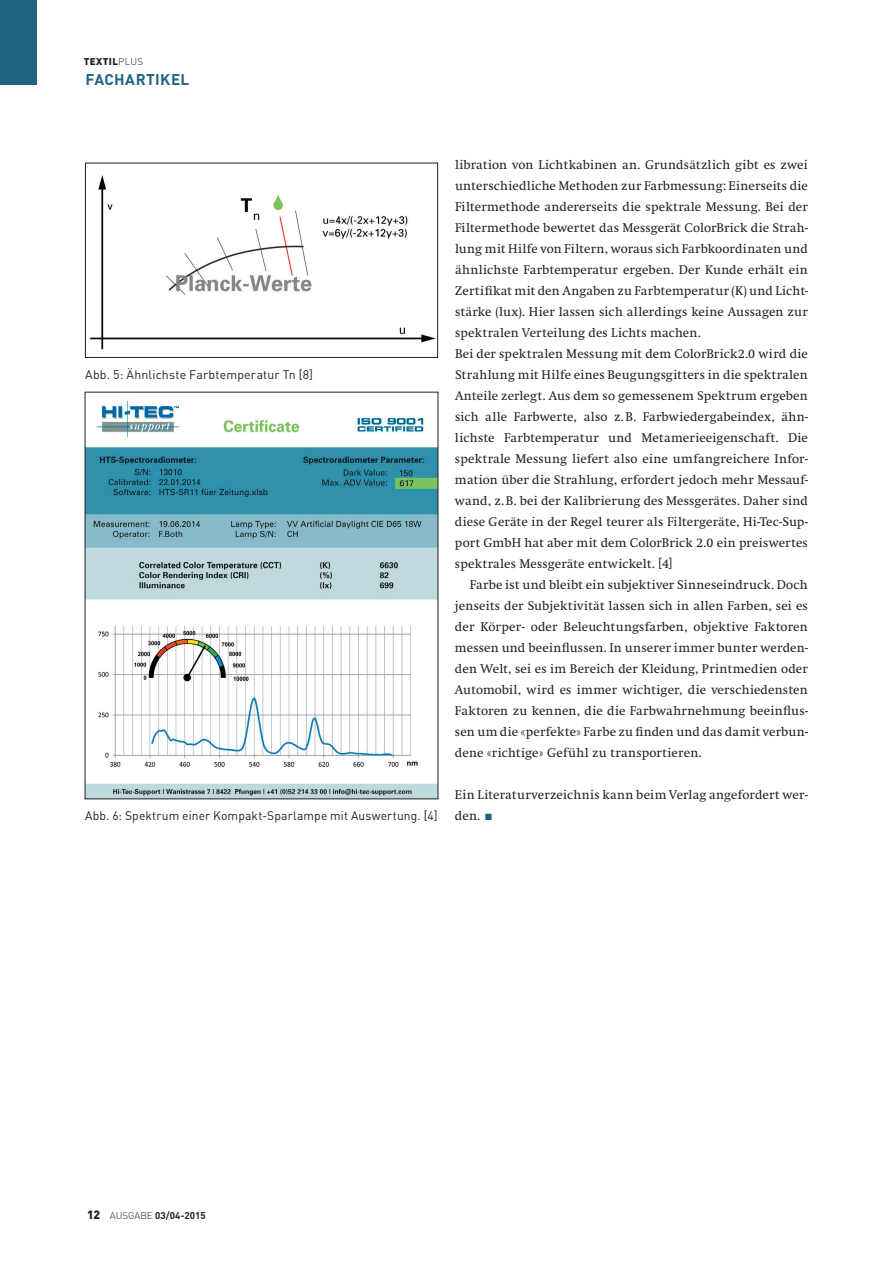
<style>
.page{position:relative;width:893px;height:1263px;background:#fff}
.page>*{position:absolute;margin:0;border:0;box-sizing:border-box;transform-origin:0 0}
.t1{font:700 15.3px "FFDIN";letter-spacing:.02em;color:#1f6480}
.t2{font:13.2px/21px "Swift EF";letter-spacing:.015em;color:#231f20}
.t3{font:12.3px "FFDIN";letter-spacing:.015em;color:#231f20}
.t4{font:700 9.75px "FFDIN";color:#231f20}
.t5{font:900 9.75px "FFDIN";letter-spacing:.03em;color:#231f20}
.s1{font-weight:300}
.s2{font-family:"FFDIN"}
.s3{color:#1f6480}
.s4{font-weight:900;font-size:12px}
</style>
<div class="page">
<div style="left:0;top:0;width:37px;height:85px;background:#1f6480"></div>
<img style="left:90px;top:175px;width:346px;height:175px">
<div style="left:85px;top:163px;width:353px;height:195px;border:1px solid #231f20"></div>
<img style="left:87px;top:400px;width:349px;height:397px">
<p class="t5" style="left:84px;top:55px;width:61px">TEXTIL<span class="s1">PLUS</span></p>
<p class="t1" style="left:85px;top:69px;width:105px">FACHARTIKEL</p>
<p class="t3" style="left:85px;top:367px;width:229px">Abb. 5: Ähnlichste Farbtemperatur Tn [8]</p>
<p class="t3" style="left:85px;top:808px;width:354px">Abb. 6: Spektrum einer Kompakt-Sparlampe mit Auswertung. [4]</p>
<p class="t2" style="left:455px;top:154px;width:354px">libration von Lichtkabinen an. Grundsätzlich gibt es zwei unterschiedliche Methoden zur Farbmessung: Einerseits die Filtermethode andererseits die spektrale Messung. Bei der Filtermethode bewertet das Messgerät ColorBrick die Strah&shy;lung mit Hilfe von Filtern, woraus sich Farbkoordinaten und ähnlichste Farbtemperatur ergeben. Der Kunde erhält ein Zertifikat mit den Angaben zu Farbtemperatur (K) und Licht&shy;stärke (lux). Hier lassen sich allerdings keine Aussagen zur spektralen Verteilung des Lichts machen.<br>Bei der spektralen Messung mit dem ColorBrick2.0 wird die Strahlung mit Hilfe eines Beugungsgitters in die spektralen Anteile zerlegt. Aus dem so gemessenem Spektrum ergeben sich alle Farbwerte, also z.B. Farbwiedergabeindex, ähn&shy;lichste Farbtemperatur und Metamerieeigenschaft. Die spektrale Messung liefert also eine umfangreichere Infor&shy;mation über die Strahlung, erfordert jedoch mehr Messauf&shy;wand, z.B. bei der Kalibrierung des Messgerätes. Daher sind diese Geräte in der Regel teurer als Filtergeräte, Hi-Tec-Sup&shy;port GmbH hat aber mit dem ColorBrick 2.0 ein preiswertes spektrales Messgeräte entwickelt. <span class="s2">[</span>4<span class="s2">]</span></p>
<p class="t2" style="left:455px;top:574px;width:354px;text-align:justify;text-indent:15px">Farbe ist und bleibt ein subjektiver Sinneseindruck. Doch jenseits der Subjektivität lassen sich in allen Farben, sei es der Körper- oder Beleuchtungsfarben, objektive Faktoren messen und beeinflussen. In unserer immer bunter werden&shy;den Welt, sei es im Bereich der Kleidung, Printmedien oder Automobil, wird es immer wichtiger, die verschiedensten Faktoren zu kennen, die die Farbwahrnehmung beeinflus&shy;sen um die «perfekte» Farbe zu finden und das damit verbun&shy;dene «richtige» Gefühl zu transportieren.</p>
<p class="t2" style="left:455px;top:784px;width:354px">Ein Literaturverzeichnis kann beim Verlag angefordert wer&shy;den. <span class="s3">■</span></p>
<p class="t4" style="left:87px;top:1209px;width:120px"><span class="s4">12</span> <span class="s1">AUSGABE</span> 03/04-2015</p>
</div>
